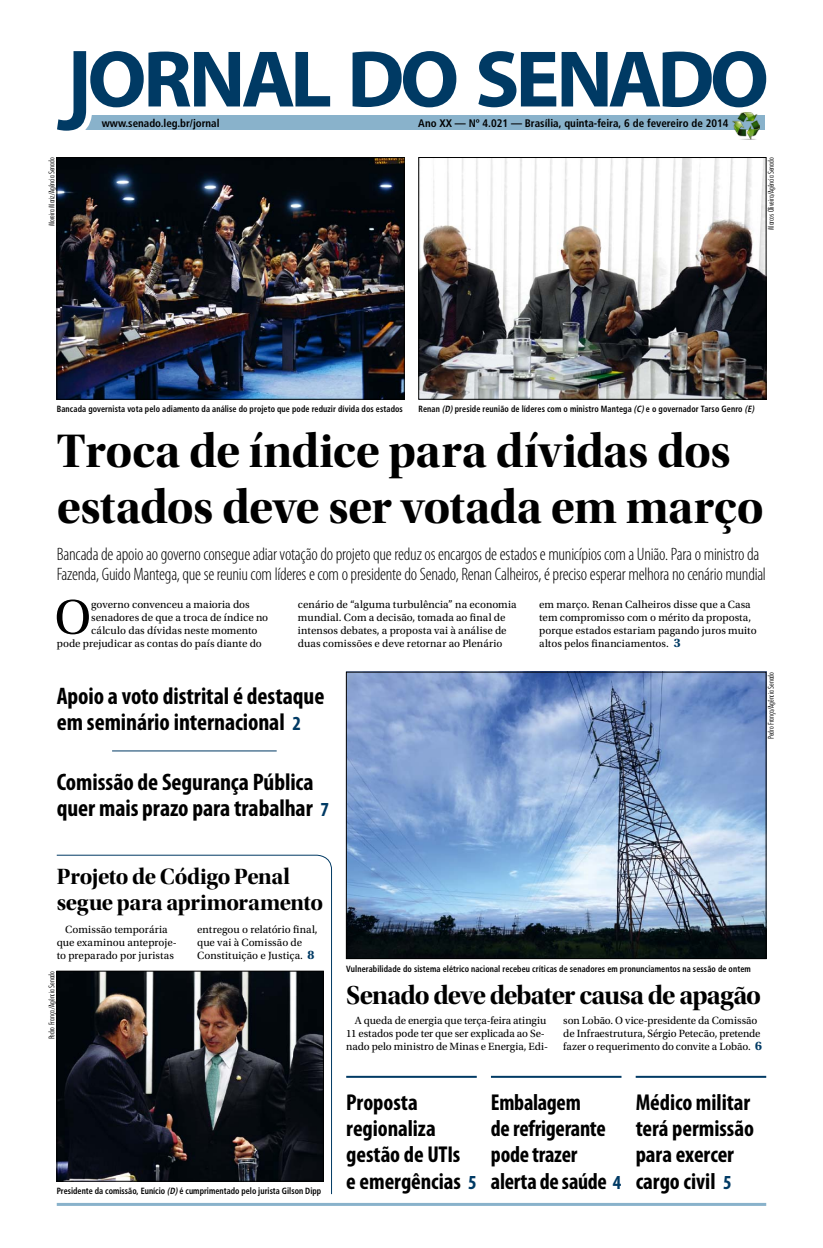
<style>
.page{position:relative;width:823px;height:1248px;background:#fff}
.page>*{position:absolute;margin:0;border:0;box-sizing:border-box;transform-origin:0 0}
.t1{font:50.8px "Utopia Std";color:#000}
.t2{font:49px/56px "Utopia Std Bold Disp";letter-spacing:-.01em;color:#000}
.t3{font:27px "Utopia Std Bold Disp";letter-spacing:-.03em;color:#000}
.t4{font:700 condensed 24px/26px "Myriad Pro";letter-spacing:-.005em;color:#000}
.t5{font:700 condensed 23px/26px "Myriad Pro";letter-spacing:-.005em;color:#000}
.t6{font:23px/26px "Utopia Std Bold Disp";letter-spacing:-.015em;color:#000}
.t7{font:300 condensed 18px/20px "Myriad Pro";letter-spacing:-.015em;color:#000}
.t8{font:11px/13px "Utopia Std";color:#000}
.t9{font:700 condensed 10.9px "Frutiger";color:#000}
.t10{font:700 condensed 9px "Frutiger";letter-spacing:.01em;color:#000;scale:.9 1}
.t11{font:300 condensed 8px "Futura BT";color:#000}
.s1{font-style:italic}
.s2{font-weight:700;font-size:13px;color:#003a64}
.s3{font-size:20px;color:#003a64}
</style>
<div class="page">
<hr style="left:57px;top:1202px;width:708px;height:3px;background:#89b2cb">
<img style="left:348px;top:674px;width:415px;height:282px">
<div style="left:346px;top:672px;width:419px;height:286px;border:1px solid #000"></div>
<img style="left:420px;top:159px;width:343px;height:238px">
<div style="left:418px;top:157px;width:347px;height:242px;border:1px solid #000"></div>
<img style="left:59px;top:159px;width:343px;height:238px">
<div style="left:57px;top:157px;width:347px;height:242px;border:1px solid #000"></div>
<svg style="left:56px;top:854px;width:276px;height:340px"></svg>
<div style="left:75px;top:116px;width:689px;height:14px;background:#89b2cb"></div>
<svg style="left:57px;top:51px;width:273px;height:80px"></svg>
<svg style="left:352px;top:51px;width:104px;height:56px"></svg>
<svg style="left:478px;top:51px;width:287px;height:56px"></svg>
<img style="left:731px;top:113px;width:28px;height:27px">
<hr style="left:112px;top:750px;width:164px;height:1px;background:#003a64">
<hr style="left:346px;top:1075px;width:130px;height:2px;background:#003a64">
<hr style="left:490px;top:1075px;width:131px;height:2px;background:#003a64">
<hr style="left:635px;top:1075px;width:130px;height:2px;background:#003a64">
<p class="t9" style="left:102px;top:117px;width:119px">www.senado.leg.br/jornal</p>
<p class="t9" style="left:418px;top:117px;width:311px">Ano XX — Nº 4.021 — Brasília, quinta-feira, 6 de fevereiro de 2014</p>
<p class="t11" style="left:47px;top:226px;width:70px;rotate:-90deg">Moreira Mariz/Agência Senado</p>
<p class="t11" style="left:765px;top:229px;width:74px;rotate:-90deg">Marcos Oliveira/Agência Senado</p>
<p class="t10" style="left:57px;top:404px;width:386px">Bancada governista vota pelo adiamento da análise do projeto que pode reduzir dívida dos estados</p>
<p class="t10" style="left:418px;top:404px;width:376px">Renan <span class="s1">(D)</span>preside reunião de líderes com o ministro Mantega <span class="s1">(C)</span>e o governador Tarso Genro <span class="s1">(E)</span></p>
<h2 class="t2" style="left:57px;top:423px;width:708px">Troca de índice para dívidas dos estados deve ser votada em março</h2>
<p class="t7" style="left:57px;top:544px;width:710px">Bancada de apoio ao governo consegue adiar votação do projeto que reduz os encargos de estados e municípios com a União. Para o ministro da<br>Fazenda, Guido Mantega, que se reuniu com líderes e com o presidente do Senado, Renan Calheiros, é preciso esperar melhora no cenário mundial</p>
<h1 class="t1" style="left:54px;top:589px;width:38px">O</h1>
<p class="t8" style="left:91px;top:597px;width:160px">governo convenceu a maioria dos</p>
<p class="t8" style="left:298px;top:597px;width:220px">cenário de “alguma turbulência” na economia mundial. Com a decisão, tomada ao final de intensos debates, a proposta vai à análise de duas comissões e deve retornar ao Plenário</p>
<p class="t8" style="left:539px;top:597px;width:219px">em março. Renan Calheiros disse que a Casa tem compromisso com o mérito da proposta, porque estados estariam pagando juros muito altos pelos financiamentos. <span class="s2">3</span></p>
<p class="t8" style="left:91px;top:610px;width:178px">senadores de que a troca de índice no</p>
<p class="t8" style="left:91px;top:623px;width:168px">cálculo das dívidas neste momento</p>
<p class="t8" style="left:57px;top:636px;width:206px">pode prejudicar as contas do país diante do</p>
<h3 class="t4" style="left:57px;top:683px;width:269px">Apoio a voto distrital é destaque em seminário internacional <span class="s3">2</span></h3>
<h3 class="t4" style="left:57px;top:769px;width:273px">Comissão de Segurança Pública quer mais prazo para trabalhar <span class="s3">7</span></h3>
<p class="t11" style="left:765px;top:738px;width:68px;rotate:-90deg">Pedro França/Agência Senado</p>
<h3 class="t6" style="left:57px;top:863px;width:268px">Projeto de Código Penal segue para aprimoramento</h3>
<p class="t8" style="left:57px;top:922px;width:121px;text-align:center">Comissão temporária que examinou anteproje&shy;to preparado por juristas</p>
<p class="t8" style="left:197px;top:922px;width:122px">entregou o relatório final, que vai à Comissão de<br>Constituição e Justiça. <span class="s2">8</span></p>
<p class="t11" style="left:47px;top:1039px;width:70px;rotate:-90deg">Pedro França /Agência Senado</p>
<p class="t10" style="left:57px;top:1185px;width:295px">Presidente da comissão, Eunício <span class="s1">(D)</span>é cumprimentado pelo jurista Gilson Dipp</p>
<p class="t10" style="left:346px;top:963px;width:451px">Vulnerabilidade do sistema elétrico nacional recebeu críticas de senadores em pronunciamentos na sessão de ontem</p>
<h3 class="t3" style="left:346px;top:980px;width:416px">Senado deve debater causa de apagão</h3>
<p class="t8" style="left:346px;top:1013px;width:203px;text-indent:9px">A queda de energia que terça-feira atingiu<br>11 estados pode ter que ser explicada ao Se&shy;nado pelo ministro de Minas e Energia, Edi-</p>
<p class="t8" style="left:563px;top:1013px;width:200px">son Lobão. O vice-presidente da Comissão de Infraestrutura, Sérgio Petecão, pretende fazer o requerimento do convite a Lobão. <span class="s2">6</span></p>
<h3 class="t5" style="left:346px;top:1090px;width:132px">Proposta regionaliza gestão de UTIs<br>e emergências <span class="s3">5</span></h3>
<h3 class="t5" style="left:490px;top:1090px;width:132px">Embalagem<br>de refrigerante pode trazer alerta de saúde <span class="s3">4</span></h3>
<h3 class="t5" style="left:635px;top:1090px;width:120px">Médico militar terá permissão para exercer cargo civil <span class="s3">5</span></h3>
</div>
